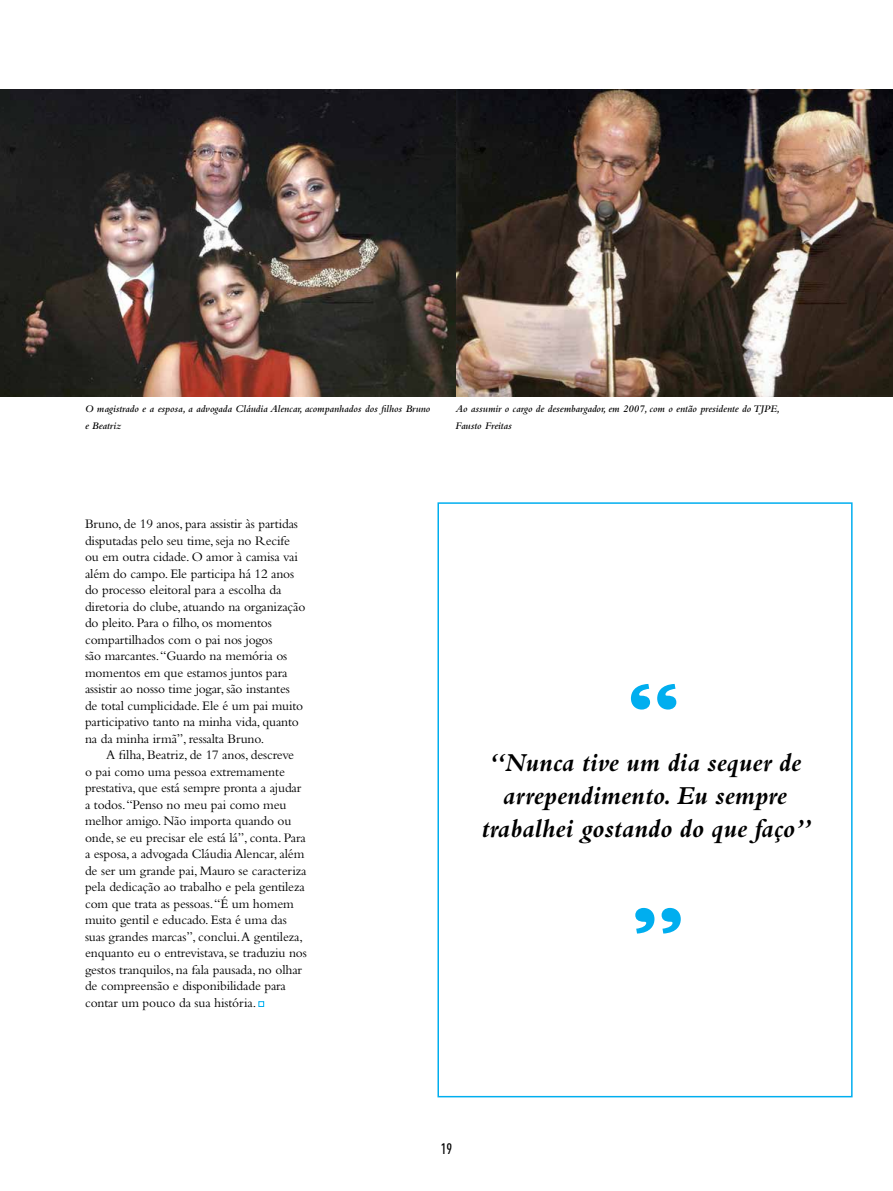
<style>
.page{position:relative;width:893px;height:1191px;background:#fff}
.page>*{position:absolute;margin:0;border:0;box-sizing:border-box;transform-origin:0 0}
.t1{font:800 90px "Bembo Std";color:#00aeef}
.t2{font:italic 700 27px/33px "Bembo Std";color:#000;text-align:center}
.t3{font:500 15px "DIN Cond";color:#000}
.t4{font:13.5px/16.5px "Bembo Std";letter-spacing:-.01em;color:#000}
.t5{font:italic 600 10.5px/16.5px "Bembo Std";color:#000}
</style>
<div class="page">
<img style="left:0;top:90px;width:457px;height:306px">
<div style="left:437px;top:502px;width:416px;height:595px;border:2px solid #00aeef"></div>
<img style="left:457px;top:90px;width:436px;height:306px">
<svg style="left:258px;top:1001px;width:6px;height:5px"></svg>
<p class="t5" style="left:85px;top:401px;width:347px">O magistrado e a esposa, a advogada Cláudia Alencar, acompanhados dos filhos Bruno e Beatriz</p>
<p class="t5" style="left:455px;top:401px;width:326px">Ao assumir o cargo de desembargador, em 2007, com o então presidente do TJPE,<br>Fausto Freitas</p>
<p class="t4" style="left:85px;top:515px;width:222px">Bruno, de 19 anos, para assistir às partidas disputadas pelo seu time, seja no Recife ou em outra cidade. O amor à camisa vai além do campo. Ele participa há 12 anos do processo eleitoral para a escolha da diretoria do clube, atuando na organização do pleito. Para o filho, os momentos compartilhados com o pai nos jogos<br>são marcantes.“Guardo na memória os momentos em que estamos juntos para assistir ao nosso time jogar, são instantes de total cumplicidade. Ele é um pai muito participativo tanto na minha vida, quanto na da minha irmã”, ressalta Bruno.</p>
<p class="t4" style="left:85px;top:746px;width:223px;text-indent:21px">A filha, Beatriz, de 17 anos, descreve<br>o pai como uma pessoa extremamente prestativa, que está sempre pronta a ajudar a todos.“Penso no meu pai como meu melhor amigo. Não importa quando ou onde, se eu precisar ele está lá”, conta. Para a esposa, a advogada Cláudia Alencar, além de ser um grande pai, Mauro se caracteriza pela dedicação ao trabalho e pela gentileza com que trata as pessoas.“É um homem muito gentil e educado. Esta é uma das suas grandes marcas”, conclui. A gentileza, enquanto eu o entrevistava, se traduziu nos gestos tranquilos, na fala pausada, no olhar de compreensão e disponibilidade para contar um pouco da sua história.</p>
<h1 class="t1" style="left:625px;top:665px;width:59px">“</h1>
<h2 class="t2" style="left:481px;top:746px;width:332px">“Nunca tive um dia sequer de arrependimento. Eu sempre trabalhei gostando do que faço”</h2>
<h1 class="t1" style="left:629px;top:889px;width:59px">”</h1>
<p class="t3" style="left:441px;top:1139px;width:13px">19</p>
</div>
